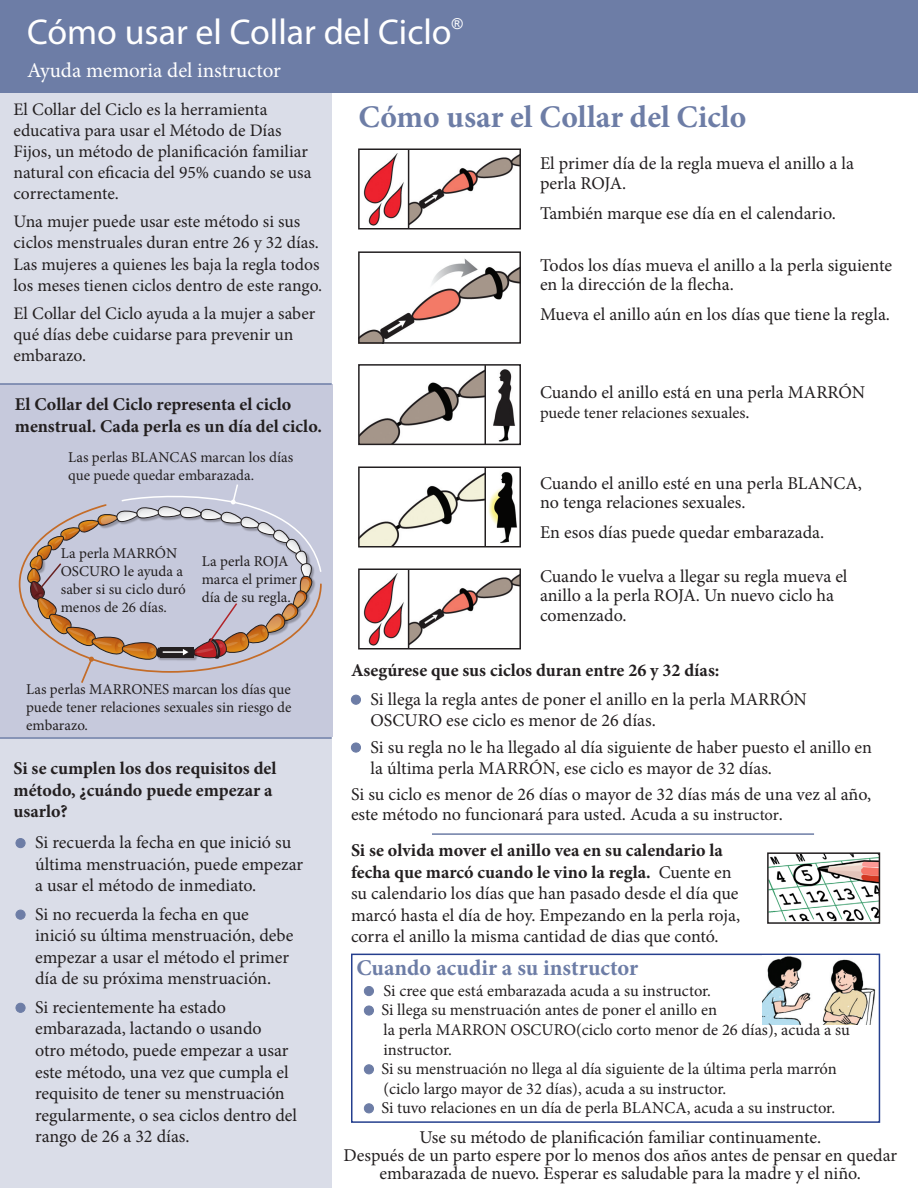
<style>
.page{position:relative;width:918px;height:1188px;background:#fff}
.page>*{position:absolute;margin:0;border:0;box-sizing:border-box;transform-origin:0 0}
.t1{font:36px "Myriad Pro";color:#fff}
.t2{font:700 31.5px "Minion Pro";color:#6d7da6}
.t3{font:700 22.5px "Minion Pro";color:#6d7da6}
.t4{font:21px "Minion Pro";color:#fff}
.Instructions{font:18px/21.6px "Minion Pro";color:#231f20}
.General_Info{font:700 18px/21.6px "Minion Pro";color:#231f20}
.Head_Level_1{font:700 18px/21.6px "Minion Pro";color:#231f20}
.Instructions-2{font:700 18px "Minion Pro";color:#231f20}
.General_Info-2{font:17.7px/21.1px "Minion Pro";color:#231f20}
.Instructions-3{font:16.5px/19.6px "Minion Pro";color:#231f20}
.General_Info-3{font:15px/18px "Minion Pro";color:#231f20}
.t5{font:15px "Arial";color:#fff}
.s1{font-size:18px}
.s2{font-size:16.5px}
.s3{font-weight:700}
</style>
<div class="page">
<div style="left:0;top:19px;width:332px;height:1169px;background:#dadde8"></div>
<div style="left:0;top:384px;width:333px;height:353px;background:#c6c9dc"></div>
<div style="left:351px;top:954px;width:529px;height:169px;border:2px solid #253f8e"></div>
<div style="left:0;top:0;width:918px;height:92px;background:#6d7da6"></div>
<div style="left:16px;top:839px;width:9px;height:9px;background:#6d7da6;border-radius:50%"></div>
<div style="left:16px;top:838px;width:9px;height:10px;border:1px solid #6d7da6;border-radius:50%"></div>
<div style="left:16px;top:910px;width:9px;height:9px;background:#6d7da6;border-radius:50%"></div>
<div style="left:16px;top:910px;width:9px;height:10px;border:1px solid #6d7da6;border-radius:50%"></div>
<div style="left:16px;top:1003px;width:9px;height:9px;background:#6d7da6;border-radius:50%"></div>
<div style="left:16px;top:1003px;width:9px;height:10px;border:1px solid #6d7da6;border-radius:50%"></div>
<hr style="left:0;top:383px;width:332px;height:2px;background:#6d7da6">
<hr style="left:0;top:737px;width:332px;height:2px;background:#6d7da6">
<img style="left:409px;top:151px;width:109px;height:76px">
<img style="left:363px;top:154px;width:41px;height:72px">
<div style="left:358px;top:148px;width:163px;height:82px;border:2px solid #231f20"></div>
<hr style="left:408px;top:150px;width:1px;height:78px;background:#231f20">
<img style="left:770px;top:855px;width:107px;height:66px">
<div style="left:767px;top:852px;width:113px;height:72px;border:2px solid #231f20"></div>
<img style="left:409px;top:571px;width:109px;height:76px">
<img style="left:363px;top:574px;width:41px;height:72px">
<div style="left:358px;top:568px;width:163px;height:82px;border:2px solid #231f20"></div>
<hr style="left:408px;top:570px;width:1px;height:78px;background:#231f20">
<img style="left:762px;top:955px;width:114px;height:69px">
<img style="left:361px;top:258px;width:157px;height:83px">
<div style="left:358px;top:251px;width:163px;height:93px;border:2px solid #231f20"></div>
<img style="left:489px;top:472px;width:28px;height:72px">
<img style="left:361px;top:473px;width:123px;height:72px">
<div style="left:358px;top:466px;width:163px;height:82px;border:2px solid #231f20"></div>
<hr style="left:484px;top:468px;width:2px;height:78px;background:#231f20">
<img style="left:361px;top:370px;width:123px;height:72px">
<div style="left:358px;top:364px;width:163px;height:81px;border:2px solid #231f20"></div>
<hr style="left:484px;top:365px;width:2px;height:79px;background:#231f20">
<img style="left:493px;top:369px;width:23px;height:73px">
<div style="left:351px;top:695px;width:10px;height:9px;background:#6d7da6;border-radius:50%"></div>
<div style="left:351px;top:695px;width:10px;height:10px;border:1px solid #6d7da6;border-radius:50%"></div>
<div style="left:351px;top:743px;width:10px;height:9px;background:#6d7da6;border-radius:50%"></div>
<div style="left:351px;top:743px;width:10px;height:10px;border:1px solid #6d7da6;border-radius:50%"></div>
<hr style="left:432px;top:833px;width:382px;height:2px;background:#6d7da6">
<div style="left:364px;top:986px;width:10px;height:10px;background:#6d7da6;border-radius:50%"></div>
<div style="left:364px;top:986px;width:10px;height:10px;border:1px solid #6d7da6;border-radius:50%"></div>
<div style="left:364px;top:1006px;width:10px;height:9px;background:#6d7da6;border-radius:50%"></div>
<div style="left:364px;top:1006px;width:10px;height:9px;border:1px solid #6d7da6;border-radius:50%"></div>
<div style="left:364px;top:1065px;width:10px;height:9px;background:#6d7da6;border-radius:50%"></div>
<div style="left:364px;top:1064px;width:10px;height:10px;border:1px solid #6d7da6;border-radius:50%"></div>
<div style="left:364px;top:1104px;width:10px;height:9px;background:#6d7da6;border-radius:50%"></div>
<div style="left:364px;top:1103px;width:10px;height:10px;border:1px solid #6d7da6;border-radius:50%"></div>
<svg style="left:27px;top:484px;width:295px;height:199px"></svg>
<hr style="left:163px;top:651px;width:20px;height:2px;background:#fff">
<p class="t1" style="left:27px;top:10px;width:426px">Cómo usar el Collar del Ciclo</p>
<p class="t5" style="left:452px;top:14px;width:13px">®</p>
<p class="t4" style="left:27px;top:56px;width:256px">Ayuda memoria del instructor</p>
<p class="General_Info-2" style="left:14px;top:99px;width:299px">El Collar del Ciclo es la herramienta educativa para usar el Método de Días Fijos, un método de planificación familiar natural con eficacia del 95% cuando se usa correctamente.</p>
<p class="General_Info-2" style="left:14px;top:211px;width:310px">Una mujer puede usar este método si sus ciclos menstruales duran entre 26 y 32 días.<br>Las mujeres a quienes les baja la regla todos los meses tienen ciclos dentro de este rango.</p>
<p class="General_Info-2" style="left:14px;top:303px;width:303px">El Collar del Ciclo ayuda a la mujer a saber qué días debe cuidarse para prevenir un embarazo.</p>
<p class="General_Info" style="left:15px;top:394px;width:309px">El Collar del Ciclo representa el ciclo menstrual. Cada perla es un día del ciclo.</p>
<p class="General_Info-3" style="left:68px;top:449px;width:226px">Las perlas BLANCAS marcan los días que puede quedar embarazada.</p>
<p class="General_Info-3" style="left:61px;top:544px;width:127px">La perla MARRÓN<br>OSCURO le ayuda a saber si su ciclo duró menos de 26 días.</p>
<p class="General_Info-3" style="left:202px;top:552px;width:97px">La perla ROJA marca el primer día de su regla.</p>
<p class="General_Info-3" style="left:26px;top:680px;width:267px;text-align:justify">Las perlas MARRONES marcan los días que puede tener relaciones sexuales sin riesgo de embarazo.</p>
<p class="Head_Level_1" style="left:14px;top:757px;width:264px">Si se cumplen los dos requisitos del método, ¿cuándo puede empezar a usarlo?</p>
<p class="Instructions" style="left:35px;top:832px;width:270px">Si recuerda la fecha en que inició su última menstruación, puede empezar a usar el método de inmediato.</p>
<p class="Instructions" style="left:35px;top:903px;width:260px">Si no recuerda la fecha en que inició su última menstruación, debe empezar a usar el método el primer día de su próxima menstruación.</p>
<p class="Instructions" style="left:35px;top:996px;width:263px">Si recientemente ha estado embarazada, lactando o usando<br>otro método, puede empezar a usar este método, una vez que cumpla el requisito de tener su menstruación regularmente, o sea ciclos dentro del rango de 26 a 32 días.</p>
<p class="t2" style="left:358px;top:95px;width:389px">Cómo usar el Collar del Ciclo</p>
<p class="Instructions" style="left:540px;top:154px;width:316px;line-height:19.5px">El primer día de la regla mueva el anillo a la perla ROJA.</p>
<p class="Instructions" style="left:540px;top:202px;width:297px">También marque ese día en el calendario.</p>
<p class="Instructions" style="left:540px;top:255px;width:354px;line-height:19.5px">Todos los días mueva el anillo a la perla siguiente en la dirección de la flecha.</p>
<p class="Instructions" style="left:540px;top:304px;width:352px">Mueva el anillo aún en los días que tiene la regla.</p>
<p class="Instructions" style="left:540px;top:382px;width:327px">Cuando el anillo está en una perla MARRÓN</p>
<p class="Instructions-3" style="left:540px;top:403px;width:211px">puede tener relaciones sexuales<span class="s1">.</span></p>
<p class="Instructions" style="left:540px;top:473px;width:323px;line-height:19.5px">Cuando el anillo esté en una perla BLANCA, no tenga relaciones sexuales.</p>
<p class="Instructions" style="left:540px;top:522px;width:286px">En esos días puede quedar embarazada.</p>
<p class="Instructions" style="left:540px;top:566px;width:309px;line-height:19.5px">Cuando le vuelva a llegar su regla mueva el anillo a la perla ROJA. Un nuevo ciclo ha comenzado.</p>
<p class="Instructions-2" style="left:351px;top:658px;width:370px">Asegúrese que sus ciclos duran entre 26 y 32 días:</p>
<p class="Instructions" style="left:371px;top:688px;width:438px">Si llega la regla antes de poner el anillo en la perla MARRÓN<br>OSCURO ese ciclo es menor de 26 días.</p>
<p class="Instructions" style="left:371px;top:736px;width:503px">Si su regla no le ha llegado al día siguiente de haber puesto el anillo en la última perla MARRÓN, ese ciclo es mayor de 32 días.</p>
<p class="Instructions" style="left:351px;top:785px;width:522px;line-height:19.5px">Si su ciclo es menor de 26 días o mayor de 32 días más de una vez al año, este método no funcionará para usted. Acuda a su <span class="s2">instructor</span>.</p>
<p class="Instructions" style="left:351px;top:840px;width:391px"><span class="s3">Si se olvida mover el anillo vea en su calendario la fecha que marcó cuando le vino la regla.</span> Cuente en su calendario los días que han pasado desde el día que marcó hasta el día de hoy. Empezando en la perla roja, corra el anillo la misma cantidad de dias que contó.</p>
<p class="t3" style="left:356px;top:952px;width:283px">Cuando acudir a su instructor</p>
<p class="Instructions-3" style="left:383px;top:981px;width:329px">Si cree que está embarazada acuda a su instructor.</p>
<p class="Instructions-3" style="left:381px;top:1000px;width:470px">Si llega su menstruación antes de poner el anillo en<br>la perla MARRON OSCURO(ciclo corto menor de 26 días), acuda a su instructor.</p>
<p class="Instructions-3" style="left:381px;top:1059px;width:457px">Si su menstruación no llega al día siguiente de la última perla marrón (ciclo largo mayor de 32 días), acuda a su instructor.</p>
<p class="Instructions-3" style="left:381px;top:1098px;width:455px">Si tuvo relaciones en un día de perla BLANCA, acuda a su instructor.</p>
<p class="Instructions" style="left:344px;top:1128px;width:555px;line-height:18px;text-align:center">Use su método de planificación familiar continuamente.<br>Después de un parto espere por lo menos dos años antes de pensar en quedar embarazada de nuevo. Esperar es saludable para la madre y el niño.</p>
</div>
